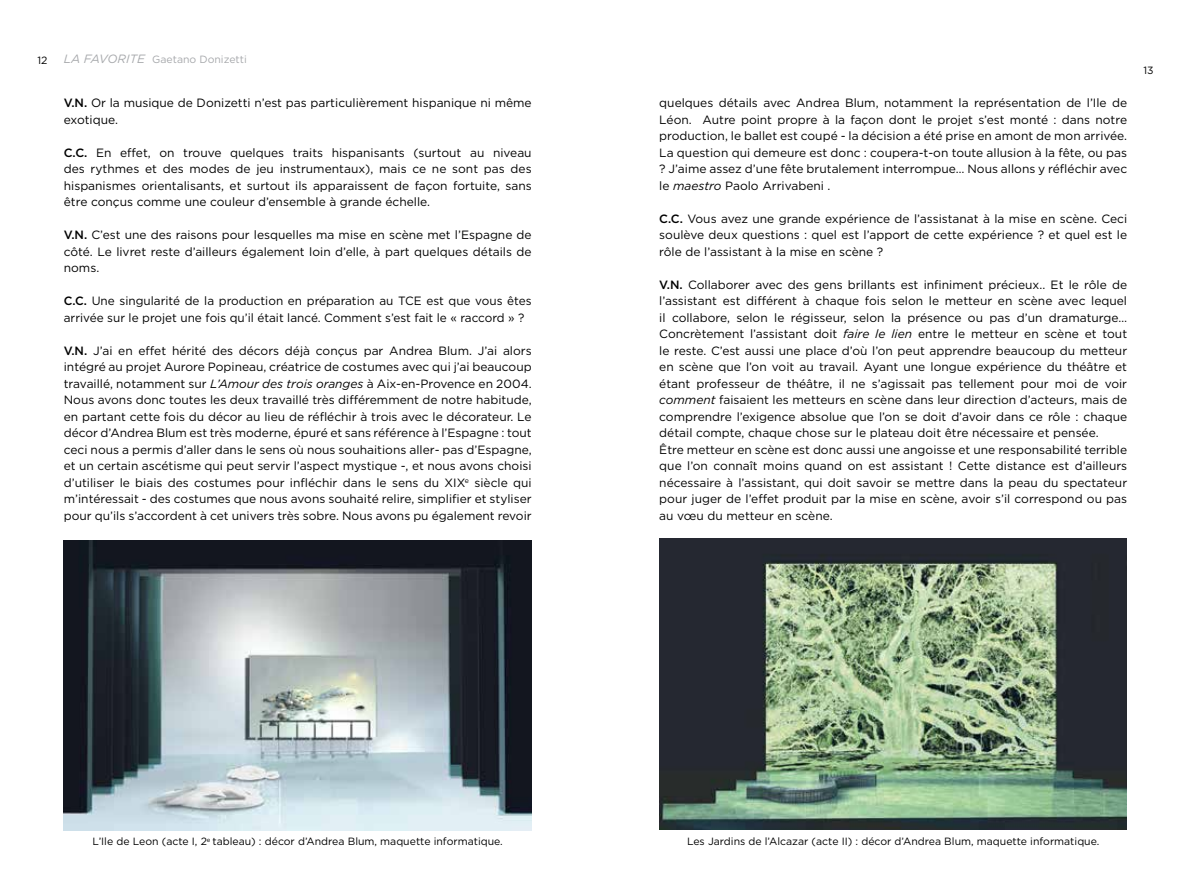
<style>
.page{position:relative;width:1191px;height:893px;background:#fff}
.page>*{position:absolute;margin:0;border:0;box-sizing:border-box;transform-origin:0 0}
.t1{font:12px/16.5px "Gotham";color:#000;text-align:justify}
.t2{font:10.5px "Gotham";color:#000}
.t3{font:10.5px "Gotham";color:#a7a9ac}
.s1{font-style:italic;font-size:12px}
.s2{font-weight:500}
.s3{font-style:italic}
</style>
<div class="page">
<img style="left:64px;top:540px;width:467px;height:290px">
<img style="left:659px;top:539px;width:467px;height:290px">
<p class="t2" style="left:37px;top:53px;width:12px">12</p>
<p class="t3" style="left:64px;top:53px;width:185px"><span class="s1">LA FAVORITE</span> Gaetano Donizetti</p>
<p class="t1" style="left:64px;top:95px;width:469px"><span class="s2">V.N.</span> Or la musique de Donizetti n’est pas particulièrement hispanique ni même exotique.</p>
<p class="t1" style="left:64px;top:144px;width:469px"><span class="s2">C.C.</span> En effet, on trouve quelques traits hispanisants (surtout au niveau des rythmes et des modes de jeu instrumentaux), mais ce ne sont pas des hispanismes orientalisants, et surtout ils apparaissent de façon fortuite, sans être conçus comme une couleur d’ensemble à grande échelle.</p>
<p class="t1" style="left:64px;top:227px;width:469px"><span class="s2">V.N.</span> C’est une des raisons pour lesquelles ma mise en scène met l’Espagne de côté. Le livret reste d’ailleurs également loin d’elle, à part quelques détails de noms.</p>
<p class="t1" style="left:64px;top:293px;width:469px"><span class="s2">C.C.</span> Une singularité de la production en préparation au TCE est que vous êtes arrivée sur le projet une fois qu’il était lancé. Comment s’est fait le « raccord » ?</p>
<p class="t1" style="left:64px;top:342px;width:469px"><span class="s2">V.N.</span> J’ai en effet hérité des décors déjà conçus par Andrea Blum. J’ai alors intégré au projet Aurore Popineau, créatrice de costumes avec qui j’ai beaucoup travaillé, notamment sur <span class="s3">L’Amour des trois oranges</span> à Aix-en-Provence en 2004.<br>Nous avons donc toutes les deux travaillé très différemment de notre habitude, en partant cette fois du décor au lieu de réfléchir à trois avec le décorateur. Le décor d’Andrea Blum est très moderne, épuré et sans référence à l’Espagne : tout ceci nous a permis d’aller dans le sens où nous souhaitions aller- pas d’Espagne, et un certain ascétisme qui peut servir l’aspect mystique -, et nous avons choisi d’utiliser le biais des costumes pour infléchir dans le sens du XIX<sup>e</sup> siècle qui m’intéressait - des costumes que nous avons souhaité relire, simplifier et styliser pour qu’ils s’accordent à cet univers très sobre. Nous avons pu également revoir</p>
<p class="t2" style="left:93px;top:835px;width:412px">L’Ile de Leon (acte I, 2<sup>e</sup> tableau) : décor d’Andrea Blum, maquette informatique.</p>
<p class="t1" style="left:659px;top:95px;width:469px">quelques détails avec Andrea Blum, notamment la représentation de l’Ile de Léon. Autre point propre à la façon dont le projet s’est monté : dans notre production, le ballet est coupé - la décision a été prise en amont de mon arrivée.<br>La question qui demeure est donc : coupera-t-on toute allusion à la fête, ou pas ? J’aime assez d’une fête brutalement interrompue… Nous allons y réfléchir avec le <span class="s3">maestro</span> Paolo Arrivabeni .</p>
<p class="t1" style="left:659px;top:210px;width:469px"><span class="s2">C.C.</span> Vous avez une grande expérience de l’assistanat à la mise en scène. Ceci soulève deux questions : quel est l’apport de cette expérience ? et quel est le rôle de l’assistant à la mise en scène ?</p>
<p class="t1" style="left:659px;top:276px;width:469px;text-align:left"><span class="s2">V.N.</span> Collaborer avec des gens brillants est infiniment précieux.. Et le rôle de l’assistant est différent à chaque fois selon le metteur en scène avec lequel il collabore, selon le régisseur, selon la présence ou pas d’un dramaturge… Concrètement l’assistant doit <span class="s3">faire le lien</span> entre le metteur en scène et tout le reste. C’est aussi une place d’où l’on peut apprendre beaucoup du metteur en scène que l’on voit au travail. Ayant une longue expérience du théâtre et étant professeur de théâtre, il ne s’agissait pas tellement pour moi de voir <span class="s3">comment</span> faisaient les metteurs en scène dans leur direction d’acteurs, mais de comprendre l’exigence absolue que l’on se doit d’avoir dans ce rôle : chaque détail compte, chaque chose sur le plateau doit être nécessaire et pensée.<br>Être metteur en scène est donc aussi une angoisse et une responsabilité terrible que l’on connaît moins quand on est assistant ! Cette distance est d’ailleurs nécessaire à l’assistant, qui doit savoir se mettre dans la peau du spectateur pour juger de l’effet produit par la mise en scène, avoir s’il correspond ou pas au vœu du metteur en scène.</p>
<p class="t2" style="left:1143px;top:63px;width:12px">13</p>
<p class="t2" style="left:687px;top:835px;width:414px">Les Jardins de l’Alcazar (acte II) : décor d’Andrea Blum, maquette informatique.</p>
</div>
